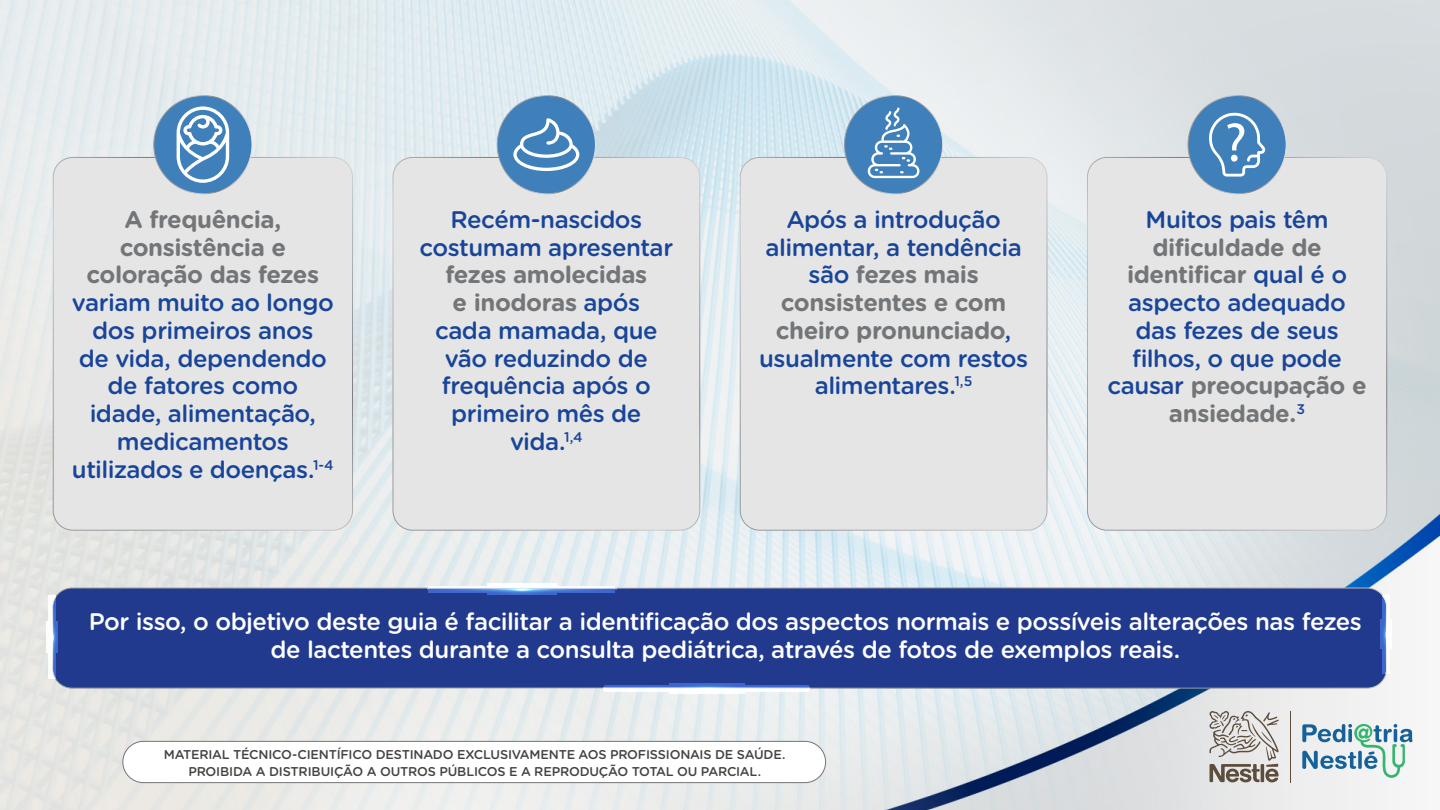
<style>
.page{position:relative;width:1440px;height:810px;background:#fff}
.page>*{position:absolute;margin:0;border:0;box-sizing:border-box;transform-origin:0 0}
.Textos{font:500 24px/27.8px "Gotham Rounded";letter-spacing:-.02em;color:#184599;text-align:center}
.Textos-2{font:500 24px/27.8px "Gotham Rounded";letter-spacing:-.02em;color:#fff;text-align:center}
.t1{font:500 12.75px/16.3px "Gotham Rounded";letter-spacing:-.02em;color:#434342;text-align:center}
.s1{font-weight:700;color:#737679}
</style>
<div class="page">
<img style="left:0;top:0;width:1440px;height:810px">
<div style="left:123px;top:741px;width:703px;height:42px;background:#fff;border-radius:21px"></div>
<div style="left:122px;top:741px;width:704px;height:42px;border:1px solid #737679;border-radius:21px"></div>
<svg style="left:1210px;top:711px;width:69px;height:71px;background:#bcb7b3"></svg>
<hr style="left:1290px;top:711px;width:1px;height:71px;background:#5c4d3d">
<svg style="left:1302px;top:724px;width:110px;height:54px"></svg>
<div style="left:53px;top:588px;width:1334px;height:100px;background:#213a8d;border-radius:20px"></div>
<div style="left:52px;top:588px;width:1335px;height:100px;border:1px solid #fff;border-radius:20px"></div>
<svg style="left:428px;top:584px;width:188px;height:11px"></svg>
<svg style="left:604px;top:683px;width:206px;height:11px"></svg>
<svg style="left:1381px;top:595px;width:11px;height:79px"></svg>
<svg style="left:47px;top:596px;width:11px;height:83px"></svg>
<div style="left:53px;top:157px;width:300px;height:373px;background:#e5e5e5;border-radius:20px"></div>
<div style="left:53px;top:157px;width:300px;height:374px;border:1px solid #fff;border-radius:20px"></div>
<div style="left:154px;top:96px;width:98px;height:98px;background:#3f80bb;border-radius:50%"></div>
<svg style="left:177px;top:106px;width:52px;height:77px"></svg>
<div style="left:393px;top:157px;width:307px;height:373px;background:#e5e5e5;border-radius:20px"></div>
<div style="left:393px;top:157px;width:307px;height:374px;border:1px solid #fff;border-radius:20px"></div>
<div style="left:497px;top:96px;width:98px;height:98px;background:#3f80bb;border-radius:50%"></div>
<svg style="left:513px;top:118px;width:66px;height:53px"></svg>
<div style="left:740px;top:157px;width:307px;height:373px;background:#e5e5e5;border-radius:20px"></div>
<div style="left:740px;top:157px;width:307px;height:374px;border:1px solid #fff;border-radius:20px"></div>
<div style="left:845px;top:96px;width:98px;height:98px;background:#3f80bb;border-radius:50%"></div>
<svg style="left:867px;top:108px;width:52px;height:70px"></svg>
<div style="left:1087px;top:157px;width:300px;height:373px;background:#e5e5e5;border-radius:20px"></div>
<div style="left:1087px;top:157px;width:300px;height:374px;border:1px solid #fff;border-radius:20px"></div>
<div style="left:1188px;top:96px;width:98px;height:98px;background:#3f80bb;border-radius:50%"></div>
<svg style="left:1209px;top:112px;width:56px;height:65px"></svg>
<p class="Textos" style="left:72px;top:205px;width:263px"><span class="s1">A frequência, consistência e coloração das fezes </span>variam muito ao longo dos primeiros anos<br>de vida, dependendo de fatores como idade, alimentação, medicamentos utilizados e doenças.<sup>1-4</sup></p>
<p class="Textos" style="left:419px;top:205px;width:255px">Recém-nascidos costumam apresentar <span class="s1">fezes amolecidas<br>e inodoras</span> após<br>cada mamada, que vão reduzindo de frequência após o primeiro mês de vida.<sup>1,4</sup></p>
<p class="Textos" style="left:759px;top:205px;width:271px">Após a introdução alimentar, a tendência são <span class="s1">fezes mais consistentes e com cheiro pronunciado</span>, usualmente com restos alimentares.<sup>1,5</sup></p>
<p class="Textos" style="left:1107px;top:205px;width:261px">Muitos pais têm <span class="s1">dificuldade de identificar</span> qual é o aspecto adequado das fezes de seus filhos, o que pode causar <span class="s1">preocupação e ansiedade.</span><sup>3</sup></p>
<p class="Textos-2" style="left:89px;top:607px;width:1275px">Por isso, o objetivo deste guia é facilitar a identificação dos aspectos normais e possíveis alterações nas fezes de lactentes durante a consulta pediátrica, através de fotos de exemplos reais.</p>
<p class="t1" style="left:164px;top:746px;width:623px">MATERIAL TÉCNICO-CIENTÍFICO DESTINADO EXCLUSIVAMENTE AOS PROFISSIONAIS DE SAÚDE.<br>PROIBIDA A DISTRIBUIÇÃO A OUTROS PÚBLICOS E A REPRODUÇÃO TOTAL OU PARCIAL.</p>
</div>
